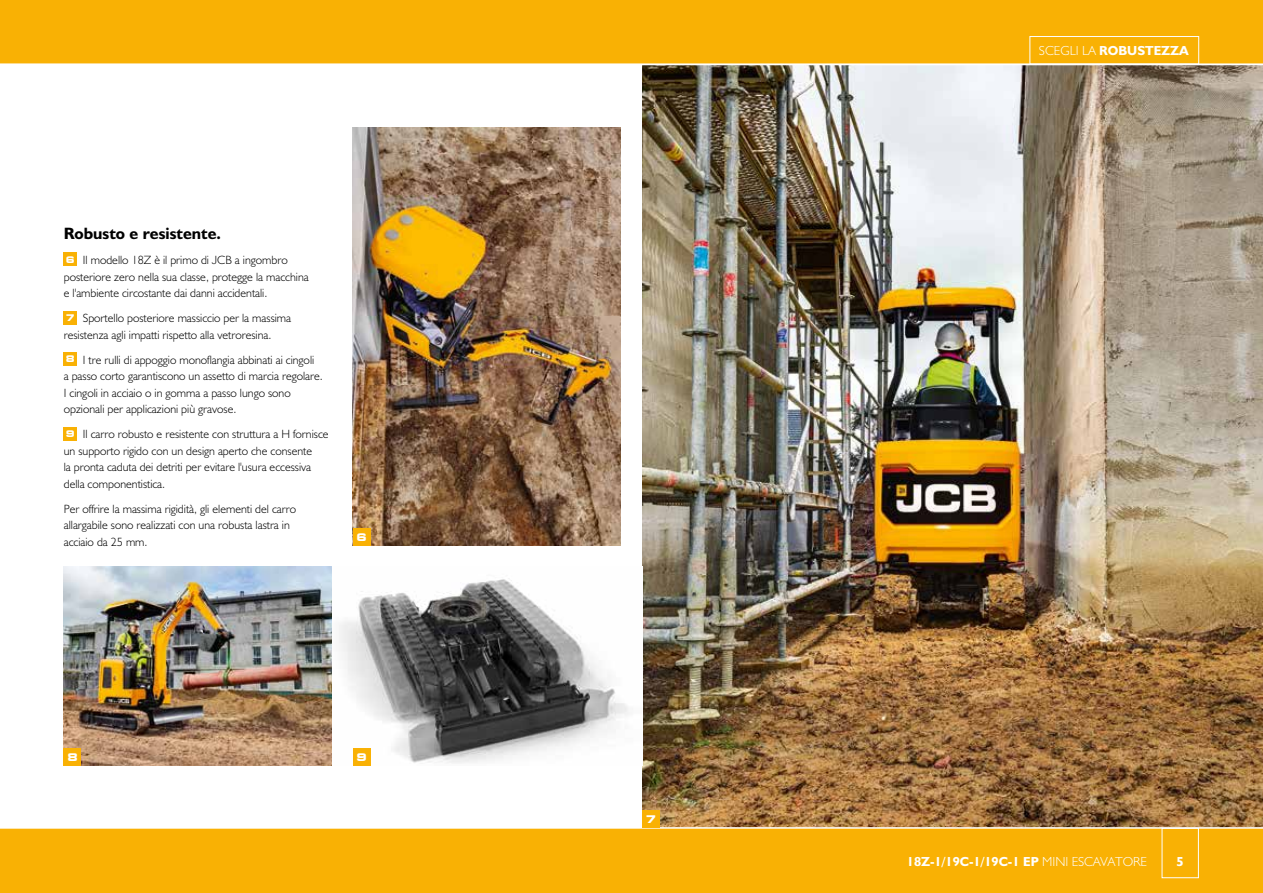
<style>
.page{position:relative;width:1263px;height:893px;background:#fff}
.page>*{position:absolute;margin:0;border:0;box-sizing:border-box;transform-origin:0 0}
.t1{font:16.5px "JCB Bold";color:#000}
.t2{font:13.2px "JCB Bold";color:#fff}
.t3{font:12px/16.5px "JCB Light";color:#000}
.t4{font:700 expanded 10.5px "Square 721 BT";color:#fff}
.s1{font-family:"Square 721 BT";font-weight:700;font-stretch:expanded;font-size:9.15px;color:#fff}
.s2{font-family:"JCB Light"}
</style>
<div class="page">
<img style="left:642px;top:65px;width:621px;height:762px">
<div style="left:0;top:828px;width:1263px;height:65px;background:#f9b104"></div>
<hr style="left:0;top:827px;width:1263px;height:2px;background:#fff">
<img style="left:353px;top:128px;width:268px;height:418px">
<img style="left:339px;top:579px;width:290px;height:186px">
<img style="left:64px;top:567px;width:268px;height:198px">
<div style="left:64px;top:253px;width:13px;height:13px;background:#f9b104"></div>
<div style="left:64px;top:311px;width:13px;height:13px;background:#f9b104"></div>
<div style="left:64px;top:352px;width:13px;height:14px;background:#f9b104"></div>
<div style="left:64px;top:427px;width:13px;height:13px;background:#f9b104"></div>
<div style="left:1162px;top:828px;width:37px;height:50px;border:1px solid #fff"></div>
<div style="left:353px;top:529px;width:17px;height:17px;background:#f9b104"></div>
<div style="left:353px;top:748px;width:17px;height:17px;background:#f9b104"></div>
<div style="left:642px;top:810px;width:17px;height:17px;background:#f9b104"></div>
<div style="left:64px;top:748px;width:17px;height:17px;background:#f9b104"></div>
<div style="left:0;top:0;width:1263px;height:64px;background:#f9b104"></div>
<div style="left:1029px;top:36px;width:170px;height:28px;border:1px solid #fff"></div>
<h1 class="t1" style="left:64px;top:223px;width:159px">Robusto e resistente.</h1>
<p class="t3" style="left:64px;top:252px;width:246px"><span class="s1">6</span> Il modello 18Z è il primo di JCB a ingombro posteriore zero nella sua classe, protegge la macchina e l'ambiente circostante dai danni accidentali.</p>
<p class="t3" style="left:64px;top:310px;width:229px"><span class="s1">7</span> Sportello posteriore massiccio per la massima resistenza agli impatti rispetto alla vetroresina.</p>
<p class="t3" style="left:64px;top:351px;width:261px"><span class="s1">8</span> I tre rulli di appoggio monoflangia abbinati ai cingoli<br>a passo corto garantiscono un assetto di marcia regolare.<br>I cingoli in acciaio o in gomma a passo lungo sono opzionali per applicazioni più gravose.</p>
<p class="t3" style="left:64px;top:426px;width:266px"><span class="s1">9</span> Il carro robusto e resistente con struttura a H fornisce un supporto rigido con un design aperto che consente<br>la pronta caduta dei detriti per evitare l'usura eccessiva della componentistica.</p>
<p class="t3" style="left:64px;top:500px;width:234px">Per offrire la massima rigidità, gli elementi del carro allargabile sono realizzati con una robusta lastra in acciaio da 25 mm.</p>
<p class="t4" style="left:356px;top:531px;width:12px">6</p>
<p class="t4" style="left:67px;top:751px;width:12px">8</p>
<p class="t4" style="left:356px;top:751px;width:12px">9</p>
<p class="t2" style="left:1039px;top:43px;width:151px"><span class="s2">SCEGLI LA</span> ROBUSTEZZA</p>
<p class="t4" style="left:646px;top:812px;width:12px">7</p>
<p class="t2" style="left:907px;top:853px;width:242px">18Z-1/19C-1/19C-1 EP <span class="s2">MINI ESCAVATORE</span></p>
<p class="t2" style="left:1176px;top:853px;width:9px">5</p>
</div>
